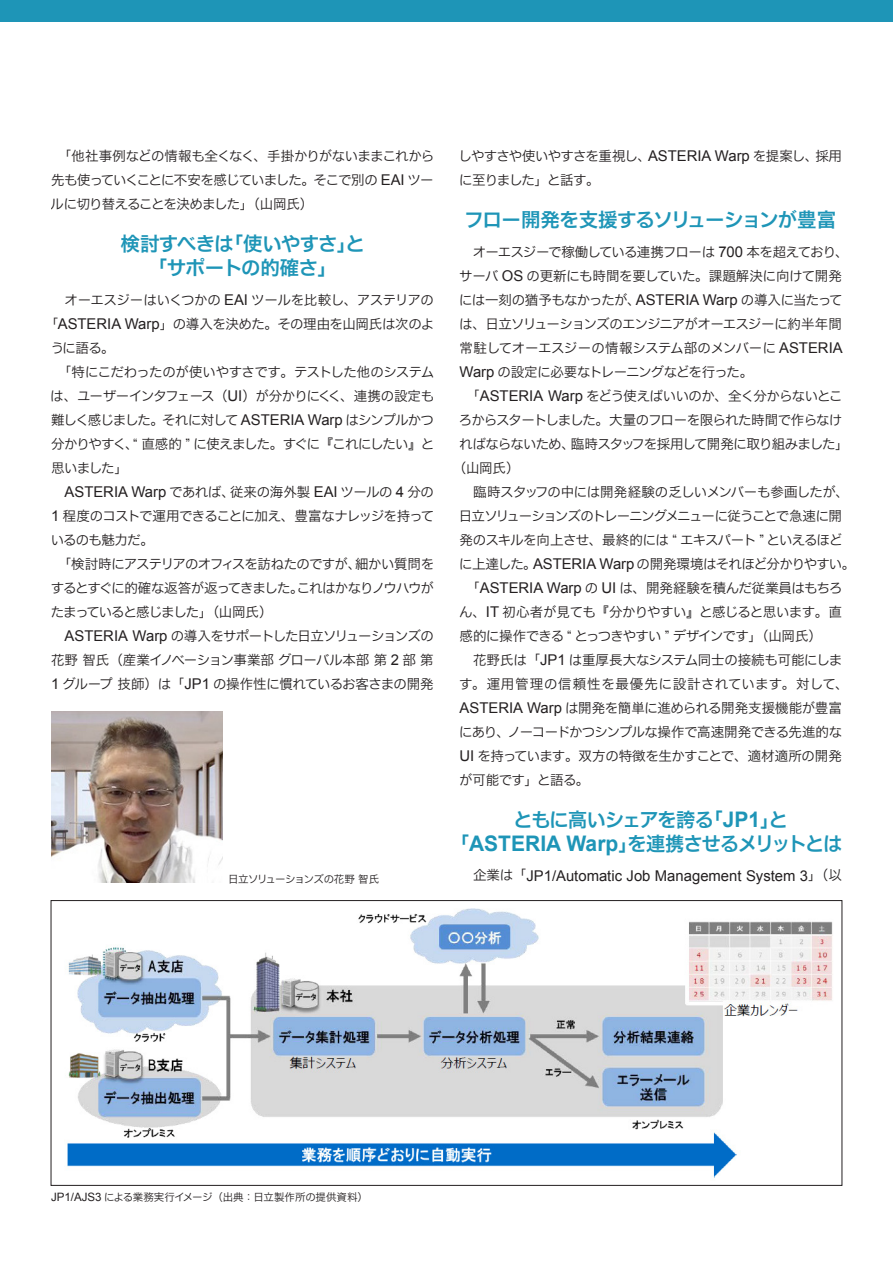
<style>
.page{position:relative;width:893px;height:1263px;background:#fff}
.page>*{position:absolute;margin:0;border:0;box-sizing:border-box;transform-origin:0 0}
.小見出し{font:700 21.45px "Arial";color:#1e95b7}
.小見出し-2{font:19.5px/24px "Hira Kak ADK Std W6";letter-spacing:-.055em;color:#1e95b7;text-align:center}
.小見出し-3{font:19.5px "Hira Kak ADK Std W6";letter-spacing:-.075em;color:#1e95b7}
.本文{font:14.85px "Arial";color:#231f20}
.本文-2{font:13.5px/24px "Hira Kak ADK Std W3";letter-spacing:-.075em;color:#231f20}
.本文-3{font:13.5px/24px "Hira Kaku Pro N W3";color:#231f20}
.本文-4{font:13.5px "Hira Kak ADK Std W3";letter-spacing:-.055em;color:#231f20}
.本文-5{font:13.5px "Hira Kak ADK Std W3";letter-spacing:-.03em;color:#231f20}
.キャプション{font:10.5px "Hira Kaku Pro N W3";color:#231f20}
.キャプション-2{font:10.5px "Hira Kak ADK Std W3";letter-spacing:-.095em;color:#231f20}
.s1{font-family:"Hira Kaku Pro N W3"}
.s2{font-family:"Arial";font-size:14.85px}
.s3{font-family:"Hira Kaku Pro N W6"}
.s4{font-family:"Hira Kak ADK Std W3"}
.s5{font-family:"Hira Kak ADK Std W3";font-size:13.5px}
.s6{font-family:"Hira Kaku Pro N W3";font-size:13.5px}
.s7{font-family:"Arial";font-weight:700;font-size:21.45px}
.s8{font-family:"Hira Kaku Pro N W6";font-weight:400;font-size:19.5px}
.s9{font-family:"Hira Kak ADK Std W6";font-weight:400;font-size:19.5px}
.s10{font-family:"Arial";font-size:11.55px}
</style>
<div class="page">
<div style="left:0;top:0;width:893px;height:21px;background:#1e95b7"></div>
<img style="left:67px;top:908px;width:766px;height:270px">
<img style="left:51px;top:711px;width:171px;height:171px">
<p class="本文-2" style="left:51px;top:143px;width:385px;text-align:justify"><span class="s1">　「他社事例</span>などの<span class="s1">情報</span>も<span class="s1">全</span>くなく<span class="s1">、手掛</span>かりがないままこれから<span class="s1">先</span>も<span class="s1">使</span>っていくことに<span class="s1">不安</span>を<span class="s1">感</span>じていました<span class="s1">。</span>そこで<span class="s1">別</span>の <span class="s2">EAI</span> ツールに<span class="s1">切</span>り<span class="s1">替</span>えることを<span class="s1">決</span>めました<span class="s1">」（山岡氏）</span></p>
<h2 class="小見出し-2" style="left:121px;top:231px;width:246px"><span class="s3">検討</span>すべきは<span class="s3">「使</span>いやすさ<span class="s3">」</span>と<span class="s3">「</span>サポートの<span class="s3">的確</span>さ<span class="s3">」</span></h2>
<p class="本文-5" style="left:65px;top:291px;width:371px">オーエスジーはいくつかの <span class="s2">EAI</span> ツールを<span class="s1">比較</span>し<span class="s1">、</span>アステリアの</p>
<p class="本文-3" style="left:44px;top:310px;width:392px">「<span class="s2">ASTERIA Warp</span>」<span class="s4">の</span>導入<span class="s4">を</span>決<span class="s4">めた</span>。<span class="s4">その</span>理由<span class="s4">を</span>山岡氏<span class="s4">は</span>次<span class="s4">のよ</span></p>
<p class="本文-2" style="left:50px;top:335px;width:386px">うに<span class="s1">語</span>る<span class="s1">。<br>　「特</span>にこだわったのが<span class="s1">使</span>いやすさです<span class="s1">。</span>テストした<span class="s1">他</span>のシステムは<span class="s1">、</span>ユーザーインタフェース<span class="s1">（</span><span class="s2">UI</span><span class="s1">）</span>が<span class="s1">分</span>かりにくく<span class="s1">、連携</span>の<span class="s1">設定</span>も<span class="s1">難</span>しく<span class="s1">感</span>じました<span class="s1">。</span>それに<span class="s1">対</span>して <span class="s2">ASTERIA Warp</span> はシンプルかつ<span class="s1">分</span>かりやすく<span class="s1">、“ 直感的 ”</span> に<span class="s1">使</span>えました<span class="s1">。</span>すぐに<span class="s1">『</span>これにしたい<span class="s1">』</span>と<span class="s1">思</span>いました<span class="s1">」</span></p>
<p class="本文" style="left:65px;top:482px;width:371px">ASTERIA Warp <span class="s5">であれば</span><span class="s6">、従来</span><span class="s5">の</span><span class="s6">海外製</span> EAI <span class="s5">ツールの</span> 4 <span class="s6">分</span><span class="s5">の</span></p>
<p class="本文-2" style="left:51px;top:503px;width:385px"><span class="s2">1</span> <span class="s1">程度</span>のコストで<span class="s1">運用</span>できることに<span class="s1">加</span>え<span class="s1">、豊富</span>なナレッジを<span class="s1">持</span>っているのも<span class="s1">魅力</span>だ<span class="s1">。<br>　「検討時</span>にアステリアのオフィスを<span class="s1">訪</span>ねたのですが<span class="s1">、細</span>かい<span class="s1">質問</span>をするとすぐに<span class="s1">的確</span>な<span class="s1">返答</span>が<span class="s1">返</span>ってきました<span class="s1">。</span>これはかなりノウハウがたまっていると<span class="s1">感</span>じました<span class="s1">」（山岡氏）</span></p>
<p class="本文-2" style="left:65px;top:623px;width:371px"><span class="s2">ASTERIA Warp</span> の<span class="s1">導入</span>をサポートした<span class="s1">日立</span>ソリューションズの</p>
<p class="本文-3" style="left:51px;top:646px;width:384px">花野智氏（産業<span class="s4">イノベーション</span>事業部<span class="s4">グローバル</span>本部第 <span class="s2">2</span> 部第</p>
<p class="本文-2" style="left:51px;top:671px;width:384px"><span class="s2">1</span> グループ<span class="s1">技師）</span>は<span class="s1">「</span><span class="s2">JP1</span> の<span class="s1">操作性</span>に<span class="s1">慣</span>れているお<span class="s1">客</span>さまの<span class="s1">開発</span></p>
<p class="キャプション-2" style="left:228px;top:873px;width:153px"><span class="s1">日立</span>ソリューションズの<span class="s1">花野智氏</span></p>
<p class="本文-2" style="left:459px;top:143px;width:385px">しやすさや<span class="s1">使</span>いやすさを<span class="s1">重視</span>し<span class="s1">、</span><span class="s2">ASTERIA Warp</span> を<span class="s1">提案</span>し<span class="s1">、採用</span>に<span class="s1">至</span>りました<span class="s1">」</span>と<span class="s1">話</span>す<span class="s1">。</span></p>
<p class="小見出し-3" style="left:464px;top:207px;width:373px">フロー<span class="s3">開発</span>を<span class="s3">支援</span>するソリューションが<span class="s3">豊富</span></p>
<p class="本文-2" style="left:459px;top:239px;width:391px;text-indent:14px">オーエスジーで<span class="s1">稼働</span>している<span class="s1">連携</span>フローは <span class="s2">700</span> <span class="s1">本</span>を<span class="s1">超</span>えており<span class="s1">、</span>サーバ <span class="s2">OS</span> の<span class="s1">更新</span>にも<span class="s1">時間</span>を<span class="s1">要</span>していた<span class="s1">。課題解決</span>に<span class="s1">向</span>けて<span class="s1">開発</span>には<span class="s1">一刻</span>の<span class="s1">猶予</span>もなかったが<span class="s1">、</span><span class="s2">ASTERIA Warp</span> の<span class="s1">導入</span>に<span class="s1">当</span>たっては<span class="s1">、日立</span>ソリューションズのエンジニアがオーエスジーに<span class="s1">約半年間常駐</span>してオーエスジーの<span class="s1">情報</span>システム<span class="s1">部</span>のメンバーに <span class="s2">ASTERIA Warp</span> の<span class="s1">設定</span>に<span class="s1">必要</span>なトレーニングなどを<span class="s1">行</span>った<span class="s1">。</span></p>
<p class="本文-4" style="left:459px;top:387px;width:385px"><span class="s1">　「</span><span class="s2">ASTERIA Warp</span> をどう<span class="s1">使</span>えばいいのか<span class="s1">、全</span>く<span class="s1">分</span>からないとこ</p>
<p class="本文-2" style="left:459px;top:407px;width:385px">ろからスタートしました<span class="s1">。大量</span>のフローを<span class="s1">限</span>られた<span class="s1">時間</span>で<span class="s1">作</span>らなけ</p>
<p class="本文-2" style="left:459px;top:431px;width:391px">ればならないため<span class="s1">、臨時</span>スタッフを<span class="s1">採用</span>して<span class="s1">開発</span>に<span class="s1">取</span>り<span class="s1">組</span>みました<span class="s1">」</span></p>
<p class="本文-3" style="left:453px;top:454px;width:68px">（山岡氏）</p>
<p class="本文-2" style="left:459px;top:479px;width:398px"><span class="s1">　臨時</span>スタッフの<span class="s1">中</span>には<span class="s1">開発経験</span>の<span class="s1">乏</span>しいメンバーも<span class="s1">参画</span>したが<span class="s1">、日立</span>ソリューションズのトレーニングメニューに<span class="s1">従</span>うことで<span class="s1">急速</span>に<span class="s1">開発</span>のスキルを<span class="s1">向上</span>させ<span class="s1">、最終的</span>には <span class="s1">“</span> エキスパート <span class="s1">”</span> といえるほどに<span class="s1">上達</span>した<span class="s1">。</span><span class="s2">ASTERIA Warp</span> の<span class="s1">開発環境</span>はそれほど<span class="s1">分</span>かりやすい<span class="s1">。</span></p>
<p class="本文" style="left:459px;top:578px;width:385px"><span class="s6">　「</span>ASTERIA Warp <span class="s5">の</span> UI <span class="s5">は</span><span class="s6">、開発経験</span><span class="s5">を</span><span class="s6">積</span><span class="s5">んだ</span><span class="s6">従業員</span><span class="s5">はもちろ</span></p>
<p class="本文-2" style="left:459px;top:599px;width:384px">ん<span class="s1">、</span><span class="s2">IT</span> <span class="s1">初心者</span>が<span class="s1">見</span>ても<span class="s1">『分</span>かりやすい<span class="s1">』</span>と<span class="s1">感</span>じると<span class="s1">思</span>います<span class="s1">。直感的</span>に<span class="s1">操作</span>できる <span class="s1">“</span> とっつきやすい <span class="s1">”</span> デザインです<span class="s1">」（山岡氏）</span></p>
<p class="本文-3" style="left:459px;top:646px;width:391px">　花野氏<span class="s4">は</span>「<span class="s2">JP1</span> <span class="s4">は</span>重厚長大<span class="s4">なシステム</span>同士<span class="s4">の</span>接続<span class="s4">も</span>可能<span class="s4">にします</span>。運用管理<span class="s4">の</span>信頼性<span class="s4">を</span>最優先<span class="s4">に</span>設計<span class="s4">されています</span>。対<span class="s4">して</span>、<br><span class="s2">ASTERIA Warp</span> <span class="s4">は</span>開発<span class="s4">を</span>簡単<span class="s4">に</span>進<span class="s4">められる</span>開発支援機能<span class="s4">が</span>豊富<span class="s4">にあり</span>、<span class="s4">ノーコードかつシンプルな</span>操作<span class="s4">で</span>高速開発<span class="s4">できる</span>先進的<span class="s4">な<br></span><span class="s2">UI</span> <span class="s4">を</span>持<span class="s4">っています</span>。双方<span class="s4">の</span>特徴<span class="s4">を</span>生<span class="s4">かすことで</span>、適材適所<span class="s4">の</span>開発<span class="s4">が</span>可能<span class="s4">です</span>」<span class="s4">と</span>語<span class="s4">る</span>。</p>
<p class="小見出し-2" style="left:513px;top:807px;width:276px">ともに<span class="s3">高</span>いシェアを<span class="s3">誇</span>る<span class="s3">「</span><span class="s7">JP1</span><span class="s3">」</span>と</p>
<p class="小見出し" style="left:450px;top:829px;width:394px"><span class="s8">「</span>ASTERIA Warp<span class="s8">」</span><span class="s9">を</span><span class="s8">連携</span><span class="s9">させるメリットとは</span></p>
<p class="本文" style="left:459px;top:866px;width:384px"><span class="s6">　企業</span><span class="s5">は</span><span class="s6">「</span>JP1/Automatic Job Management System 3<span class="s6">」（以</span></p>
<p class="キャプション" style="left:51px;top:1188px;width:319px"><span class="s10">JP1/AJS3</span> <span class="s4">による</span>業務実行<span class="s4">イメージ</span>（出典：日立製作所<span class="s4">の</span>提供資料）</p>
</div>
